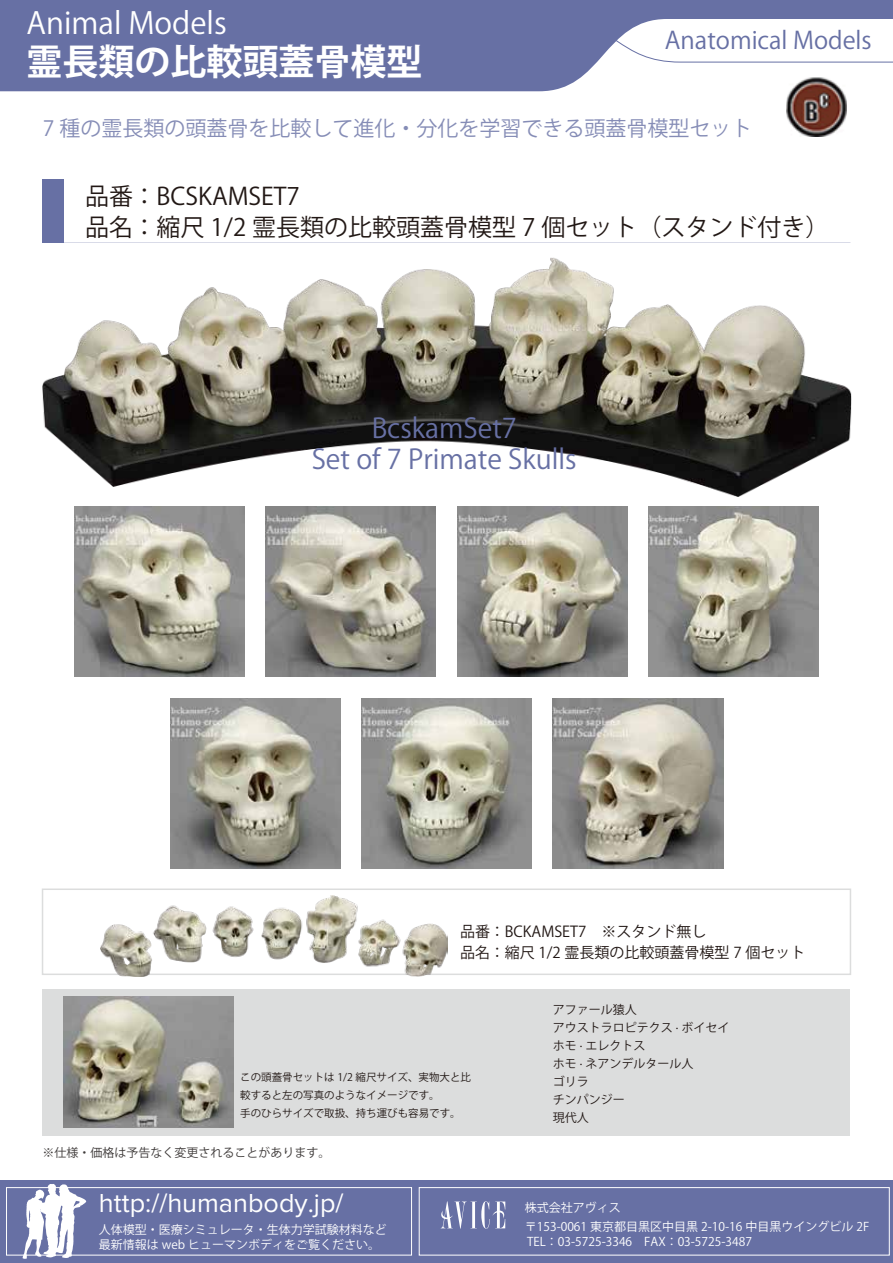
<style>
.page{position:relative;width:893px;height:1263px;background:#fff}
.page>*{position:absolute;margin:0;border:0;box-sizing:border-box;transform-origin:0 0}
.t1{font:700 36px "Koz Go Pro";color:#fff}
.t2{font:30px "Koz Go Pr 6 N";color:#fff}
.t3{font:27px/31.5px "Koz Go Pr 6 N";color:#6770a4;text-align:center}
.t4{font:27px "Proxima Nova";color:#fff}
.t5{font:24px/31.5px "Koz Go Pro";color:#221815}
.t6{font:24px "Koz Go Pr 6 N";color:#6770a4}
.t7{font:21px "Koz Go Pro";color:#6770a4}
.t8{font:15px/21px "Koz Go Pro";color:#221815}
.t9{font:12px "Koz Go Pr 6 N";color:#fff}
.t10{font:12px/18px "Koz Go Pro";color:#221815}
.t11{font:12px "Koz Go Pro";color:#3e3a39}
.t12{font:10.5px/18px "Koz Go Pro";color:#221815}
</style>
<div class="page">
<div style="left:43px;top:989px;width:807px;height:146px;background:#dcdddd"></div>
<div style="left:43px;top:179px;width:21px;height:63px;background:#6770a4"></div>
<img style="left:75px;top:507px;width:170px;height:170px">
<img style="left:266px;top:507px;width:170px;height:170px">
<img style="left:457px;top:507px;width:170px;height:170px">
<img style="left:649px;top:507px;width:170px;height:170px">
<img style="left:170px;top:698px;width:170px;height:170px">
<img style="left:362px;top:698px;width:170px;height:170px">
<img style="left:553px;top:698px;width:170px;height:170px">
<img style="left:64px;top:997px;width:170px;height:130px">
<img style="left:43px;top:258px;width:808px;height:239px">
<div style="left:42px;top:888px;width:809px;height:87px;border:2px solid #dcdddd"></div>
<img style="left:100px;top:896px;width:347px;height:81px">
<svg style="left:0;top:0;width:893px;height:91px;fill:#6770a4"></svg>
<div style="left:0;top:1180px;width:893px;height:83px;background:#6770a4"></div>
<svg style="left:441px;top:1201px;width:64px;height:28px"></svg>
<div style="left:6px;top:1187px;width:406px;height:68px;border:1px solid #fff"></div>
<div style="left:419px;top:1187px;width:471px;height:68px;border:1px solid #fff"></div>
<svg style="left:23px;top:1184px;width:63px;height:75px"></svg>
<img style="left:787px;top:76px;width:60px;height:60px">
<h2 class="t2" style="left:27px;top:6px;width:202px">Animal Models</h2>
<h1 class="t1" style="left:27px;top:39px;width:397px">霊長類の比較頭蓋骨模型</h1>
<h3 class="t6" style="left:665px;top:27px;width:208px">Anatomical Models</h3>
<h3 class="t7" style="left:43px;top:115px;width:711px">7 種の霊長類の頭蓋骨を比較して進化・分化を学習できる頭蓋骨模型セット</h3>
<h3 class="t5" style="left:85px;top:181px;width:746px">品番 ：BCSKAMSET7<br>品名 ：縮尺 1/2 霊長類の比較頭蓋骨模型 7 個セット（スタンド付き）</h3>
<h3 class="t3" style="left:312px;top:413px;width:266px">BcskamSet7<br>Set of 7 Primate Skulls</h3>
<p class="t8" style="left:460px;top:921px;width:347px">品番 ：BCKAMSET7　※スタンド無し<br>品名 ：縮尺 1/2 霊長類の比較頭蓋骨模型 7 個セット</p>
<p class="t12" style="left:240px;top:1068px;width:232px">この頭蓋骨セットは 1/2 縮尺サイズ、実物大と比較すると左の写真のようなイメージです。<br>手のひらサイズで取扱、持ち運びも容易です。</p>
<p class="t11" style="left:43px;top:1144px;width:290px">※仕様・価格は予告なく変更されることがあります。</p>
<h3 class="t4" style="left:99px;top:1187px;width:246px">http://humanbody.jp/</h3>
<p class="t10" style="left:553px;top:1001px;width:178px">アファール猿人<br>アウストラロピテクス · ボイセイホモ · エレクトス<br>ホモ · ネアンデルタール人<br>ゴリラ<br>チンパンジー<br>現代人</p>
<p class="t9" style="left:525px;top:1200px;width:97px">株式会社アヴィス</p>
<p class="t9" style="left:99px;top:1223px;width:289px">人体模型・医療シミュレータ・生体力学試験材料など</p>
<p class="t9" style="left:525px;top:1220px;width:346px">〒153-0061 東京都目黒区中目黒 2-10-16 中目黒ウイングビル 2F</p>
<p class="t9" style="left:99px;top:1238px;width:283px">最新情報は web ヒューマンボディをご覧ください。</p>
<p class="t9" style="left:527px;top:1235px;width:226px">TEL：03-5725-3346　FAX：03-5725-3487</p>
</div>
